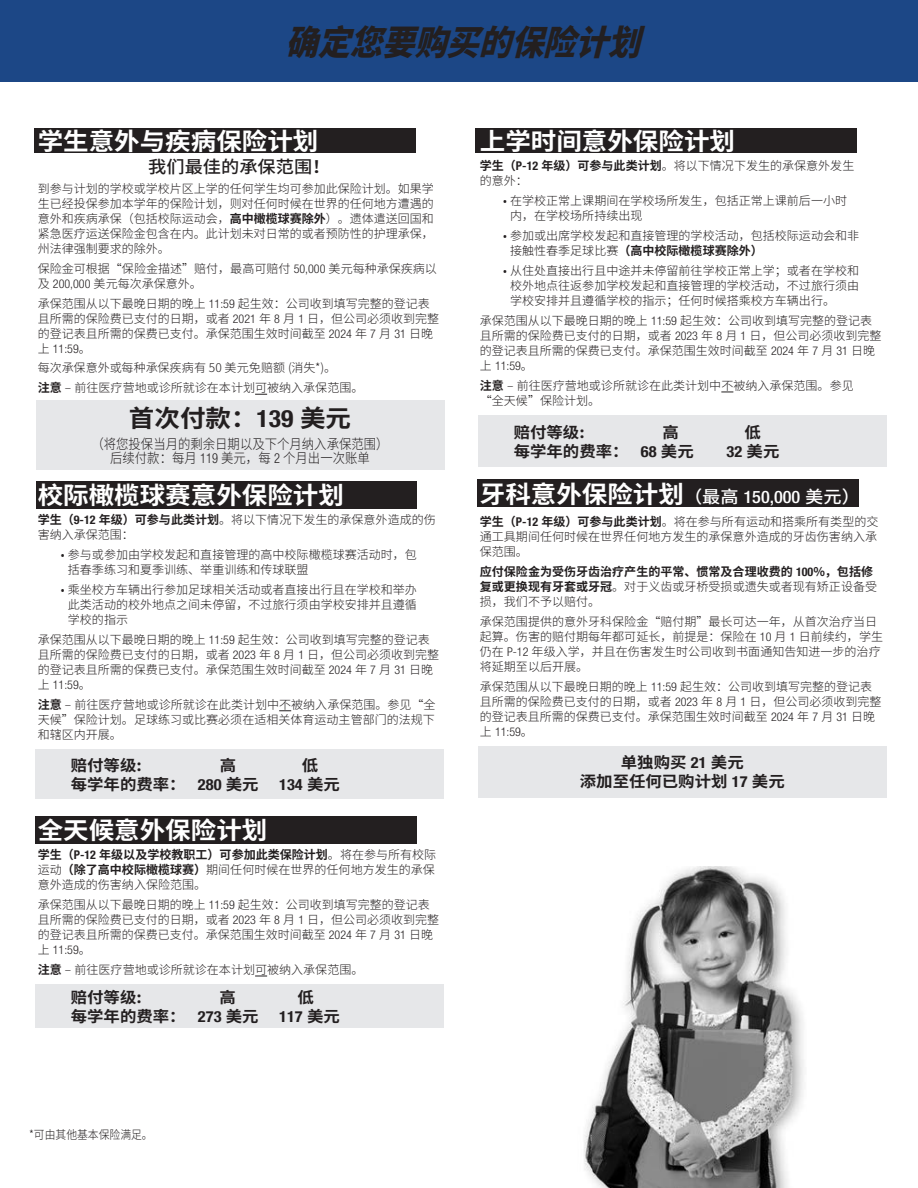
<style>
.page{position:relative;width:918px;height:1188px;background:#fff}
.page>*{position:absolute;margin:0;border:0;box-sizing:border-box;transform-origin:0 0}
.t1{font:italic 900 34.5px "Noto Sans CJ Ksc";color:#231f20;scale:.93 1}
.t2{font:700 24.15px "Noto Sans CJ Ksc";color:#fff;scale:1.06 1}
.t3{font:700 24.15px "Noto Sans CJ Ksc";color:#231f20;scale:1.06 1}
.t4{font:500 17.25px "Noto Sans CJ Ksc";color:#231f20;scale:1.06 1}
.t5{font:700 15.45px "Noto Sans CJ Ksc";color:#231f20;scale:1.06 1}
.t6{font:700 condensed 15.45px "Helvetica Neue LT Com";color:#231f20;scale:1.06 1}
.t7{font:300 13.8px "Noto Sans CJ Ksc";color:#231f20;scale:.9 1}
.PLAN_BODY{font:300 12px/15px "Noto Sans CJ Ksc";color:#231f20}
.t8{font:700 12px/15px "Noto Sans CJ Ksc";color:#231f20}
.PLAN_BODY-2{font:300 12px "Noto Sans CJ Ksc";color:#231f20;scale:.9 1}
.s1{font-weight:700}
.s2{font-family:"Helvetica Neue LT Com";font-stretch:condensed}
.s3{font-family:"Helvetica Neue LT Com";font-weight:700;font-stretch:condensed}
.s4{font-family:"Noto Sans CJ Ksc";font-stretch:normal}
.s5{font-weight:500;font-size:17.25px}
.s6{font-family:"Helvetica Neue LT Com";font-weight:500;font-stretch:condensed;font-size:17.25px}
.s7{font-weight:300}
</style>
<div class="page">
<div style="left:0;top:0;width:918px;height:82px;background:#1c4786"></div>
<div style="left:477px;top:479px;width:381px;height:28px;background:#231f20"></div>
<div style="left:475px;top:128px;width:382px;height:24px;background:#231f20"></div>
<div style="left:35px;top:816px;width:381px;height:27px;background:#231f20"></div>
<div style="left:36px;top:482px;width:381px;height:27px;background:#231f20"></div>
<div style="left:35px;top:128px;width:381px;height:24px;background:#231f20"></div>
<svg style="left:255px;top:394px;width:12px;height:1px"></svg>
<svg style="left:279px;top:710px;width:12px;height:1px"></svg>
<svg style="left:255px;top:976px;width:12px;height:1px"></svg>
<div style="left:35px;top:749px;width:408px;height:50px;background:#e6e7e9"></div>
<div style="left:35px;top:984px;width:408px;height:44px;background:#e6e7e9"></div>
<svg style="left:721px;top:392px;width:12px;height:1px"></svg>
<div style="left:478px;top:415px;width:408px;height:52px;background:#e6e7e9"></div>
<div style="left:478px;top:746px;width:408px;height:52px;background:#e6e7e9"></div>
<div style="left:36px;top:401px;width:408px;height:69px;background:#e6e7e9"></div>
<img style="left:584px;top:866px;width:220px;height:322px">
<p class="t1" style="left:286px;top:23px;width:409px">确定您要购买的保险计划</p>
<p class="t2" style="left:38px;top:128px;width:266px">学生意外与疾病保险计划</p>
<p class="t4" style="left:148px;top:157px;width:173px">我们最佳的承保范围！</p>
<p class="PLAN_BODY" style="left:38px;top:181px;width:398px;text-align:justify">到参与计划的学校或学校片区上学的任何学生均可参加此保险计划。如果学生已经投保参加本学年的保险计划，则对任何时候在世界的任何地方遭遇的意外和疾病承保（包括校际运动会，<span class="s1">高中橄榄球赛除外</span>）。遗体遣送回国和紧急医疗运送保险金包含在内。此计划未对日常的或者预防性的护理承保，州法律强制要求的除外。</p>
<p class="PLAN_BODY" style="left:38px;top:261px;width:401px">保险金可根据“保险金描述”赔付，最高可赔付 <span class="s2">50,000</span> 美元每种承保疾病以及 <span class="s2">200,000</span> 美元每次承保意外。</p>
<p class="PLAN_BODY" style="left:38px;top:296px;width:403px">承保范围从以下最晚日期的晚上 <span class="s2">11:59</span> 起生效：公司收到填写完整的登记表且所需的保险费已支付的日期，或者 <span class="s2">2021</span> 年 <span class="s2">8</span> 月 <span class="s2">1</span> 日，但公司必须收到完整的登记表且所需的保费已支付。承保范围生效时间截至 <span class="s2">2024</span> 年 <span class="s2">7</span> 月 <span class="s2">31</span> 日晚上 <span class="s2">11:59</span>。</p>
<p class="PLAN_BODY" style="left:38px;top:361px;width:300px">每次承保意外或每种承保疾病有 50 美元免赔额 (消失*)。</p>
<p class="PLAN_BODY" style="left:38px;top:381px;width:327px"><span class="s1">注意</span> – 前往医疗营地或诊所就诊在本计划可被纳入承保范围。</p>
<p class="t3" style="left:129px;top:405px;width:211px">首次付款：<span class="s2">139</span> 美元</p>
<p class="t7" style="left:91px;top:436px;width:332px">（将您投保当月的剩余日期以及下个月纳入承保范围）</p>
<p class="t7" style="left:110px;top:450px;width:290px">后续付款：每月 <span class="s2">119</span> 美元，每 <span class="s2">2</span> 个月出一次账单</p>
<p class="t2" style="left:38px;top:482px;width:290px">校际橄榄球赛意外保险计划</p>
<p class="PLAN_BODY" style="left:38px;top:513px;width:400px"><span class="s1">学生（</span><span class="s3">9</span><span class="s1">-</span><span class="s3">12</span> <span class="s1">年级）可参与此类计划</span>。将以下情况下发生的承保意外造成的伤害纳入承保范围：</p>
<p class="PLAN_BODY" style="left:68px;top:547px;width:351px;text-indent:-7px">• 参与或参加由学校发起和直接管理的高中校际橄榄球赛活动时，包括春季练习和夏季训练、举重训练和传球联盟</p>
<p class="PLAN_BODY" style="left:68px;top:582px;width:351px;text-align:justify;text-indent:-7px">• 乘坐校方车辆出行参加足球相关活动或者直接出行且在学校和举办此类活动的校外地点之间未停留，不过旅行须由学校安排并且遵循学校的指示</p>
<p class="PLAN_BODY" style="left:38px;top:632px;width:403px">承保范围从以下最晚日期的晚上 <span class="s2">11:59</span> 起生效：公司收到填写完整的登记表且所需的保险费已支付的日期，或者 <span class="s2">2023</span> 年 <span class="s2">8</span> 月 <span class="s2">1</span> 日，但公司必须收到完整的登记表且所需的保费已支付。承保范围生效时间截至 <span class="s2">2024</span> 年 <span class="s2">7</span> 月 <span class="s2">31</span> 日晚上 <span class="s2">11:59</span>。</p>
<p class="PLAN_BODY" style="left:38px;top:697px;width:399px;text-align:justify"><span class="s1">注意</span> – 前往医疗营地或诊所就诊在此类计划中不被纳入承保范围。参见“全天候”保险计划。足球练习或比赛必须在适相关体育运动主管部门的法规下和辖区内开展。</p>
<p class="t5" style="left:71px;top:756px;width:68px">赔付等级:</p>
<p class="t5" style="left:220px;top:756px;width:17px">高</p>
<p class="t5" style="left:302px;top:756px;width:17px">低</p>
<p class="t5" style="left:71px;top:775px;width:179px">每学年的费率： <span class="s2">280</span> 美元</p>
<p class="t6" style="left:279px;top:775px;width:59px">134 <span class="s4">美元</span></p>
<p class="t2" style="left:38px;top:817px;width:218px">全天候意外保险计划</p>
<p class="PLAN_BODY" style="left:38px;top:848px;width:400px;text-align:justify"><span class="s1">学生（</span><span class="s3">P</span><span class="s1">-</span><span class="s3">12</span> <span class="s1">年级以及学校教职工）可参加此类保险计划</span>。将在参与所有校际运动<span class="s1">（除了高中校际橄榄球赛）</span>期间任何时候在世界的任何地方发生的承保意外造成的伤害纳入保险范围。</p>
<p class="PLAN_BODY" style="left:38px;top:898px;width:403px">承保范围从以下最晚日期的晚上 <span class="s2">11:59</span> 起生效：公司收到填写完整的登记表且所需的保险费已支付的日期，或者 <span class="s2">2023</span> 年 <span class="s2">8</span> 月 <span class="s2">1</span> 日，但公司必须收到完整的登记表且所需的保费已支付。承保范围生效时间截至 <span class="s2">2024</span> 年 <span class="s2">7</span> 月 <span class="s2">31</span> 日晚上 <span class="s2">11:59</span>。</p>
<p class="PLAN_BODY" style="left:38px;top:963px;width:327px"><span class="s1">注意</span> – 前往医疗营地或诊所就诊在本计划可被纳入承保范围。</p>
<p class="t5" style="left:71px;top:988px;width:68px">赔付等级:</p>
<p class="t5" style="left:220px;top:988px;width:17px">高</p>
<p class="t5" style="left:297px;top:988px;width:17px">低</p>
<p class="t5" style="left:71px;top:1007px;width:179px">每学年的费率： <span class="s2">273</span> 美元</p>
<p class="t6" style="left:279px;top:1007px;width:59px">117 <span class="s4">美元</span></p>
<p class="t2" style="left:480px;top:128px;width:242px">上学时间意外保险计划</p>
<p class="PLAN_BODY" style="left:480px;top:159px;width:376px"><span class="s1">学生（</span><span class="s3">P</span><span class="s1">-</span><span class="s3">12</span> <span class="s1">年级）可参与此类计划</span>。将以下情况下发生的承保意外发生的意外：</p>
<p class="PLAN_BODY" style="left:510px;top:194px;width:339px;text-indent:-7px">• 在学校正常上课期间在学校场所发生，包括正常上课前后一小时内，在学校场所持续出现</p>
<p class="PLAN_BODY" style="left:510px;top:229px;width:351px;text-indent:-7px">• 参加或出席学校发起和直接管理的学校活动，包括校际运动会和非接触性春季足球比赛<span class="s1">（高中校际橄榄球赛除外）</span></p>
<p class="PLAN_BODY" style="left:510px;top:264px;width:351px;text-align:justify;text-indent:-7px">• 从住处直接出行且中途并未停留前往学校正常上学；或者在学校和校外地点往返参加学校发起和直接管理的学校活动，不过旅行须由学校安排并且遵循学校的指示；任何时候搭乘校方车辆出行。</p>
<p class="PLAN_BODY" style="left:480px;top:314px;width:403px">承保范围从以下最晚日期的晚上 <span class="s2">11:59</span> 起生效：公司收到填写完整的登记表且所需的保险费已支付的日期，或者 <span class="s2">2023</span> 年 <span class="s2">8</span> 月 <span class="s2">1</span> 日，但公司必须收到完整的登记表且所需的保费已支付。承保范围生效时间截至 <span class="s2">2024</span> 年 <span class="s2">7</span> 月 <span class="s2">31</span> 日晚上 <span class="s2">11:59</span>。</p>
<p class="PLAN_BODY" style="left:480px;top:379px;width:375px"><span class="s1">注意</span> – 前往医疗营地或诊所就诊在此类计划中不被纳入承保范围。参见“全天候”保险计划。</p>
<p class="t5" style="left:514px;top:424px;width:68px">赔付等级:</p>
<p class="t5" style="left:663px;top:424px;width:17px">高</p>
<p class="t5" style="left:744px;top:424px;width:17px">低</p>
<p class="t5" style="left:514px;top:442px;width:171px">每学年的费率： <span class="s2">68</span> 美元</p>
<p class="t6" style="left:727px;top:442px;width:51px">32 <span class="s4">美元</span></p>
<p class="t2" style="left:480px;top:481px;width:360px">牙科意外保险计划<span class="s5">（最高</span> <span class="s6">150,000</span> <span class="s5">美元）</span></p>
<p class="PLAN_BODY" style="left:480px;top:514px;width:400px;text-align:justify"><span class="s1">学生（</span><span class="s3">P</span><span class="s1">-</span><span class="s3">12</span> <span class="s1">年级）可参与此类计划</span>。将在参与所有运动和搭乘所有类型的交通工具期间任何时候在世界任何地方发生的承保意外造成的牙齿伤害纳入承保范围。</p>
<p class="t8" style="left:480px;top:564px;width:399px">应付保险金为受伤牙齿治疗产生的平常、惯常及合理收费的 <span class="s2">100</span>%，包括修复或更换现有牙套或牙冠<span class="s7">。对于义齿或牙桥受损或遗失或者现有矫正设备受损，我们不予以赔付。</span></p>
<p class="PLAN_BODY" style="left:480px;top:614px;width:405px">承保范围提供的意外牙科保险金“赔付期”最长可达一年，从首次治疗当日起算。伤害的赔付期每年都可延长，前提是：保险在 <span class="s2">10</span> 月 <span class="s2">1</span> 日前续约，学生仍在 <span class="s2">P</span>-<span class="s2">12</span> 年级入学，并且在伤害发生时公司收到书面通知告知进一步的治疗将延期至以后开展。</p>
<p class="PLAN_BODY" style="left:480px;top:679px;width:403px">承保范围从以下最晚日期的晚上 <span class="s2">11:59</span> 起生效：公司收到填写完整的登记表且所需的保险费已支付的日期，或者 <span class="s2">2023</span> 年 <span class="s2">8</span> 月 <span class="s2">1</span> 日，但公司必须收到完整的登记表且所需的保费已支付。承保范围生效时间截至 <span class="s2">2024</span> 年 <span class="s2">7</span> 月 <span class="s2">31</span> 日晚上 <span class="s2">11:59</span>。</p>
<p class="t5" style="left:621px;top:754px;width:117px">单独购买 <span class="s2">21</span> 美元</p>
<p class="t5" style="left:580px;top:773px;width:195px">添加至任何已购计划 <span class="s2">17</span> 美元</p>
<p class="PLAN_BODY-2" style="left:29px;top:1128px;width:139px">*可由其他基本保险满足。</p>
</div>
